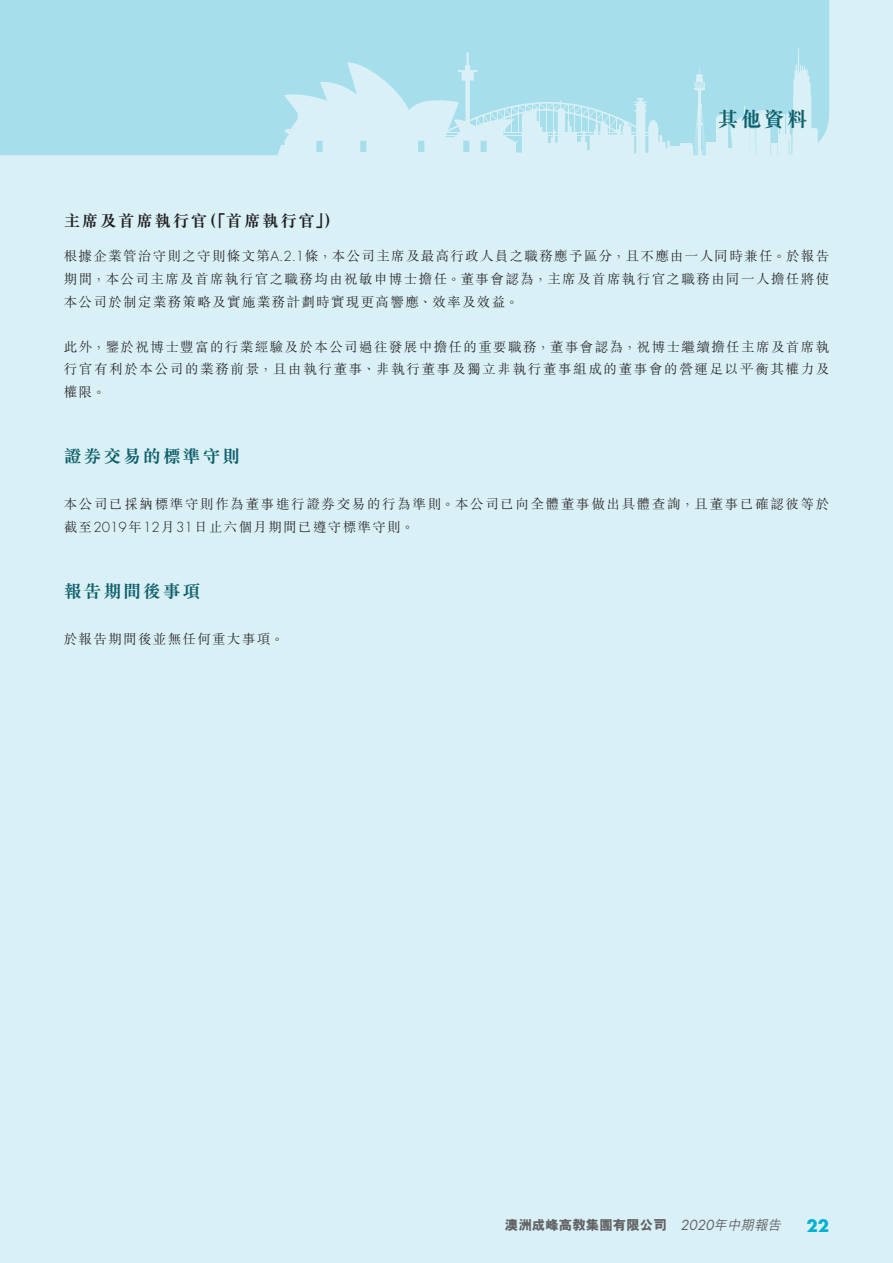
<style>
.page{position:relative;width:893px;height:1263px;background:#d8f0f6}
.page>*{position:absolute;margin:0;border:0;box-sizing:border-box;transform-origin:0 0}
.t1{font:700 21px "M Sung HK";color:#0e5e6a}
.t2{font:700 18px "M Sung HK";letter-spacing:.1em;color:#0e5e6a}
.t3{font:700 16.5px "M Sung HK";letter-spacing:.1em;color:#231f20}
.t4{font:700 16.5px "Futura Std";color:#00b1d0}
.t5{font:300 13.5px/22.5px "M Sung HK";letter-spacing:.125em;color:#231f20;text-align:justify}
.t6{font:300 13.5px "M Sung HK";letter-spacing:.1em;color:#231f20}
.t7{font:800 13.5px "M Hei HK";color:#636366}
.t8{font:italic 500 13.5px "M Hei HK";color:#636366}
.s1{font-family:"Futura Std"}
.s2{font-family:"Futura Std";font-weight:400}
</style>
<div class="page">
<div style="left:0;top:0;width:829px;height:155px;background:#a7deec"></div>
<svg style="left:276px;top:48px;width:542px;height:108px"></svg>
<hr style="left:745px;top:127px;width:3px;height:32px;background:#d8f0f6">
<h1 class="t1" style="left:718px;top:109px;width:92px">其他資料</h1>
<p class="t3" style="left:201px;top:213px;width:140px">（「首席執行官 (「</p>
<p class="t3" style="left:64px;top:213px;width:145px">主席及首席執行官</p>
<p class="t5" style="left:64px;top:244px;width:767px">根據企業管治守則之守則條文第<span class="s1">A.2.1</span>條，本公司主席及最高行政人員之職務應予區分，且不應由一人同時兼任。於報告期間，本公司主席及首席執行官之職務均由祝敏申博士擔任。董事會認為，主席及首席執行官之職務由同一人擔任將使本公司於制定業務策略及實施業務計劃時實現更高響應、效率及效益。</p>
<p class="t5" style="left:64px;top:334px;width:767px">此外，鑒於祝博士豐富的行業經驗及於本公司過往發展中擔任的重要職務，董事會認為，祝博士繼續擔任主席及首席執行官有利於本公司的業務前景，且由執行董事、非執行董事及獨立非執行董事組成的董事會的營運足以平衡其權力及權限。</p>
<h2 class="t2" style="left:64px;top:448px;width:178px">證券交易的標準守則</h2>
<p class="t5" style="left:64px;top:492px;width:767px">本公司已採納標準守則作為董事進行證券交易的行為準則。本公司已向全體董事做出具體查詢，且董事已確認彼等於截至<span class="s1">2019</span>年<span class="s1">12</span>月<span class="s1">31</span>日止六個月期間已遵守標準守則。</p>
<h2 class="t2" style="left:64px;top:583px;width:138px">報告期間後事項</h2>
<p class="t6" style="left:64px;top:630px;width:222px">於報告期間後並無任何重大事項。</p>
<p class="t7" style="left:505px;top:1218px;width:163px">澳洲成峰高教集團有限公司</p>
<p class="t8" style="left:680px;top:1215px;width:106px"><span class="s2">2020</span> 年中期報告</p>
<p class="t4" style="left:806px;top:1214px;width:24px">22</p>
</div>
